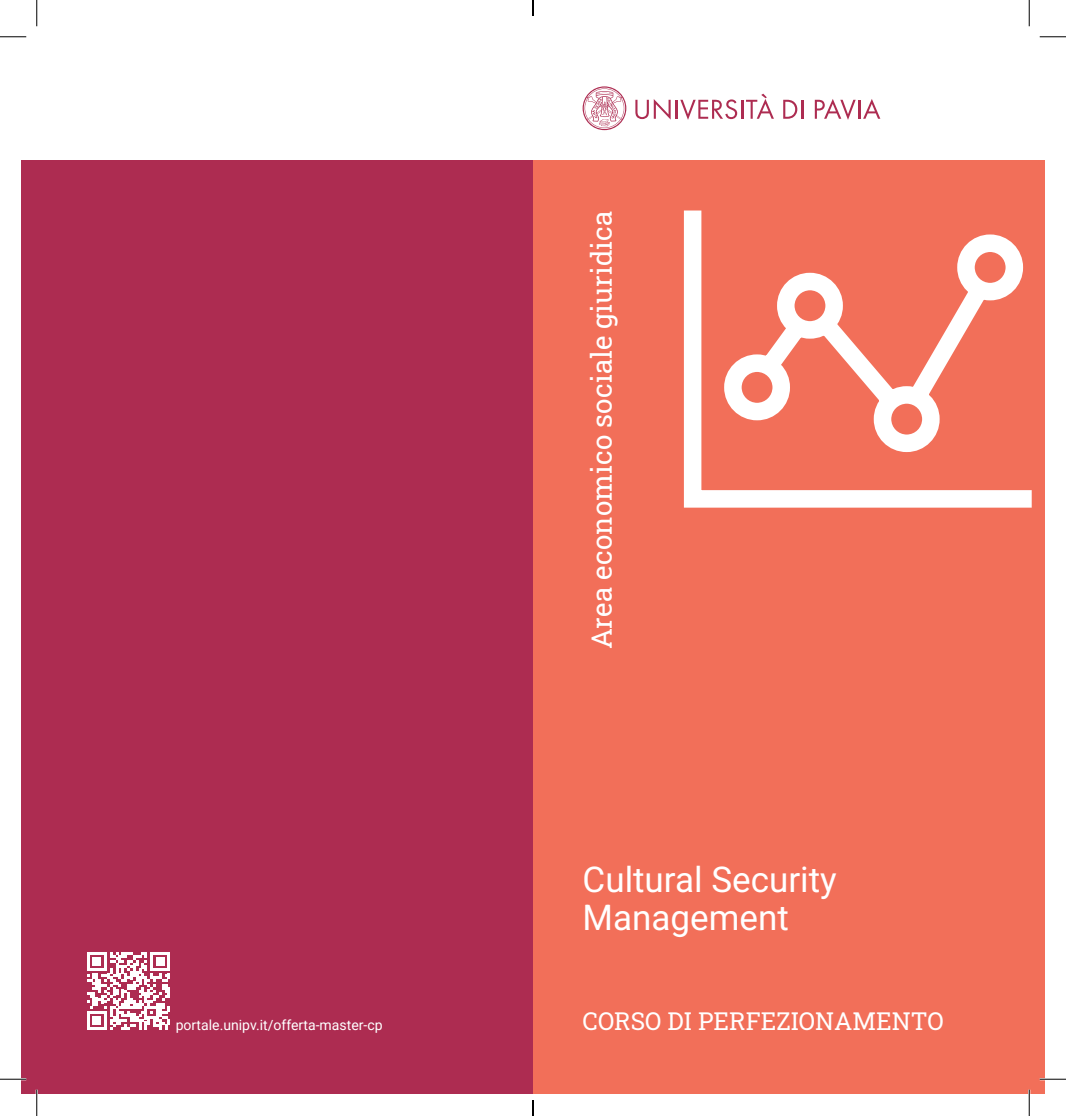
<style>
.page{position:relative;width:1066px;height:1116px;background:#fff}
.page>*{position:absolute;margin:0;border:0;box-sizing:border-box;transform-origin:0 0}
.t1{font:700 35px/38.5px "Roboto";color:#fff}
.t2{font:28px "Roboto Slab";color:#fff}
.t3{font:24.5px "Roboto Slab";color:#fff}
.t4{font:14px "Roboto";color:#fff}
</style>
<div class="page">
<div style="left:533px;top:161px;width:511px;height:932px;background:#f26f59"></div>
<div style="left:22px;top:161px;width:511px;height:932px;background:#ad2c51"></div>
<svg style="left:582px;top:86px;width:44px;height:44px"></svg>
<svg style="left:635px;top:94px;width:139px;height:26px"></svg>
<svg style="left:783px;top:100px;width:20px;height:19px"></svg>
<svg style="left:815px;top:99px;width:65px;height:21px"></svg>
<svg style="left:683px;top:210px;width:349px;height:298px"></svg>
<svg style="left:87px;top:952px;width:83px;height:77px"></svg>
<hr style="left:0;top:1077px;width:26px;height:3px;background:#fff">
<hr style="left:1039px;top:1077px;width:27px;height:3px;background:#fff">
<hr style="left:36px;top:1089px;width:2px;height:26px;background:#fff">
<hr style="left:1028px;top:1089px;width:2px;height:26px;background:#fff">
<svg style="left:0;top:36px;width:26px;height:1px"></svg>
<svg style="left:1039px;top:36px;width:27px;height:1px"></svg>
<svg style="left:0;top:1078px;width:26px;height:1px"></svg>
<svg style="left:1039px;top:1078px;width:27px;height:1px"></svg>
<svg style="left:36px;top:0;width:1px;height:26px"></svg>
<svg style="left:36px;top:1089px;width:1px;height:26px"></svg>
<svg style="left:1029px;top:0;width:1px;height:26px"></svg>
<svg style="left:1029px;top:1089px;width:1px;height:26px"></svg>
<svg style="left:532px;top:0;width:2px;height:16px"></svg>
<svg style="left:532px;top:1100px;width:2px;height:15px"></svg>
<h2 class="t2" style="left:582px;top:649px;width:440px;rotate:-90deg">Area economico sociale giuridica</h2>
<h1 class="t1" style="left:582px;top:858px;width:256px">Cultural Security<br>Management</h1>
<p class="t4" style="left:176px;top:1014px;width:208px">portale.unipv.it/offerta-master-cp</p>
<h3 class="t3" style="left:582px;top:1003px;width:362px">CORSO DI PERFEZIONAMENTO</h3>
</div>
